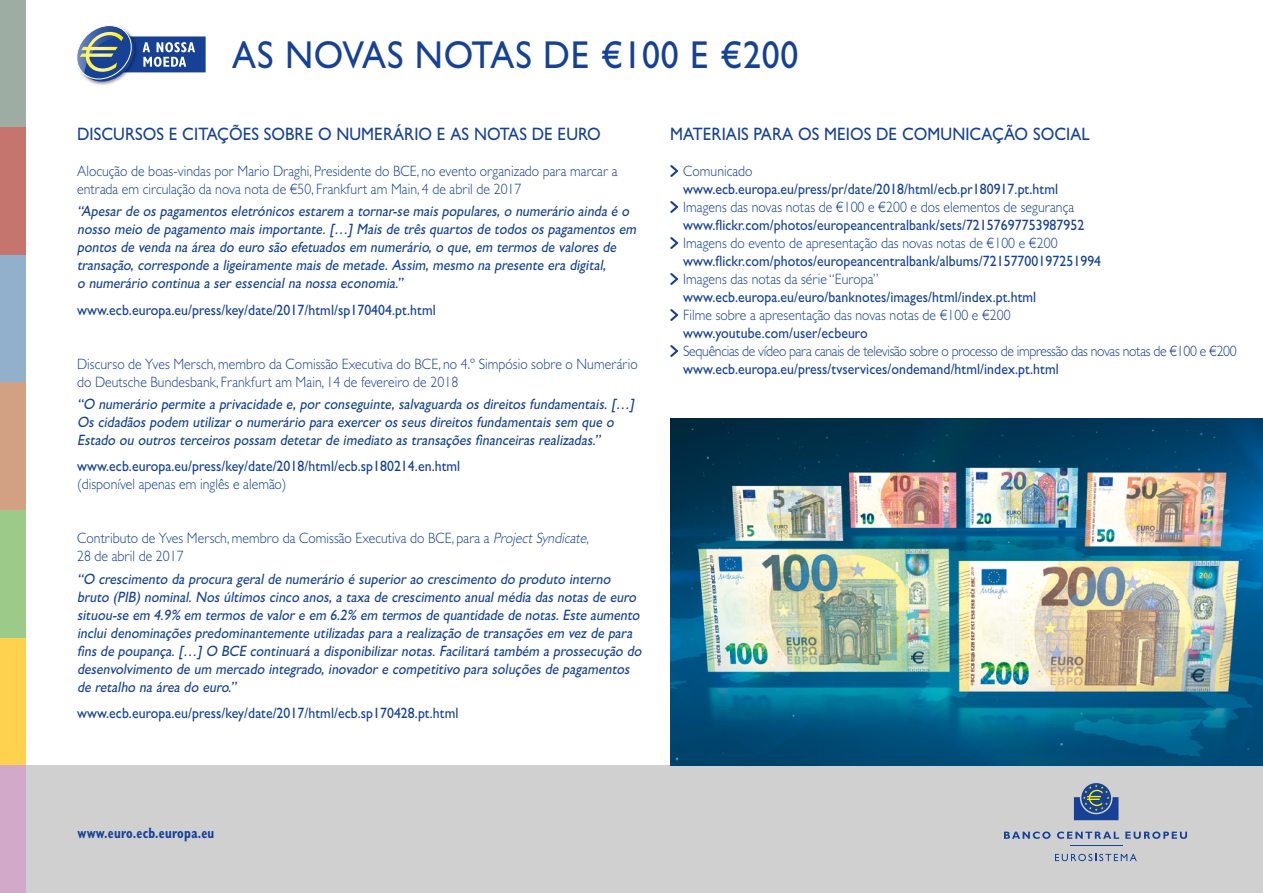
<style>
.page{position:relative;width:1263px;height:893px;background:#fff}
.page>*{position:absolute;margin:0;border:0;box-sizing:border-box;transform-origin:0 0}
.t1{font:500 39px "Gill Sans MT Pro";letter-spacing:.02em;color:#164194;scale:.92 1}
.t2{font:500 18px "Gill Sans MT Pro";letter-spacing:.005em;color:#164194;scale:.92 1}
.t3{font:italic 500 15px/18px "Gill Sans MT Pro";letter-spacing:.005em;color:#164194;scale:.92 1}
.t4{font:300 15px/18px "Gill Sans MT Pro";letter-spacing:.005em;color:#164194;scale:.92 1}
.t5{font:500 15px "Gill Sans MT Pro";letter-spacing:.005em;color:#164194;scale:.92 1}
.t6{font:300 15px "Gill Sans MT Pro";letter-spacing:-.02em;color:#164194;scale:.92 1}
.t7{font:700 condensed 15px "Gill Sans MT Pro";letter-spacing:.02em;color:#164194;scale:.85 1}
.s1{font-style:italic}
</style>
<div class="page">
<div style="left:0;top:765px;width:1263px;height:128px;background:#d0d0d0"></div>
<img style="left:670px;top:419px;width:593px;height:346px">
<img style="left:90px;top:82px;width:25px;height:3px">
<svg style="left:77px;top:25px;width:129px;height:57px"></svg>
<svg style="left:1074px;top:784px;width:44px;height:36px"></svg>
<hr style="left:1070px;top:845px;width:52px;height:1px;background:#164194">
<svg style="left:1004px;top:831px;width:46px;height:8px"></svg>
<svg style="left:1057px;top:831px;width:62px;height:8px"></svg>
<svg style="left:1125px;top:831px;width:62px;height:8px"></svg>
<svg style="left:1055px;top:854px;width:82px;height:7px"></svg>
<svg style="left:670px;top:165px;width:8px;height:12px"></svg>
<svg style="left:670px;top:201px;width:8px;height:12px"></svg>
<svg style="left:670px;top:237px;width:8px;height:12px"></svg>
<svg style="left:670px;top:273px;width:8px;height:12px"></svg>
<svg style="left:670px;top:309px;width:8px;height:12px"></svg>
<svg style="left:670px;top:345px;width:8px;height:12px"></svg>
<div style="left:0;top:0;width:26px;height:128px;background:#9dada3"></div>
<div style="left:0;top:128px;width:26px;height:127px;background:#c6756e"></div>
<div style="left:0;top:255px;width:26px;height:128px;background:#92afcc"></div>
<div style="left:0;top:383px;width:26px;height:127px;background:#d2a184"></div>
<div style="left:0;top:510px;width:26px;height:128px;background:#9bca89"></div>
<div style="left:0;top:638px;width:26px;height:127px;background:#fed24e"></div>
<div style="left:0;top:765px;width:26px;height:128px;background:#d2a9c8"></div>
<h1 class="t1" style="left:232px;top:32px;width:617px">AS NOVAS NOTAS DE €100 E €200</h1>
<p class="t2" style="left:77px;top:123px;width:571px">DISCURSOS E CITAÇÕES SOBRE O NUMERÁRIO E AS NOTAS DE EURO</p>
<p class="t4" style="left:77px;top:162px;width:589px">Alocução de boas-vindas por Mario Draghi, Presidente do BCE, no evento organizado para marcar a entrada em circulação da nova nota de €50, Frankfurt am Main, 4 de abril de 2017</p>
<p class="t3" style="left:77px;top:202px;width:612px">“Apesar de os pagamentos eletrónicos estarem a tornar-se mais populares, o numerário ainda é o nosso meio de pagamento mais importante. […] Mais de três quartos de todos os pagamentos em pontos de venda na área do euro são efetuados em numerário, o que, em termos de valores de transação, corresponde a ligeiramente mais de metade. Assim, mesmo na presente era digital,<br>o numerário continua a ser essencial na nossa economia.”</p>
<p class="t5" style="left:77px;top:301px;width:391px">www.ecb.europa.eu/press/key/date/2017/html/sp170404.pt.html</p>
<p class="t4" style="left:77px;top:354px;width:611px">Discurso de Yves Mersch, membro da Comissão Executiva do BCE, no 4.º Simpósio sobre o Numerário do Deutsche Bundesbank, Frankfurt am Main, 14 de fevereiro de 2018</p>
<p class="t3" style="left:77px;top:395px;width:610px">“O numerário permite a privacidade e, por conseguinte, salvaguarda os direitos fundamentais. […]<br>Os cidadãos podem utilizar o numerário para exercer os seus direitos fundamentais sem que o<br>Estado ou outros terceiros possam detetar de imediato as transações financeiras realizadas.”</p>
<p class="t5" style="left:77px;top:457px;width:418px">www.ecb.europa.eu/press/key/date/2018/html/ecb.sp180214.en.html</p>
<p class="t4" style="left:77px;top:475px;width:229px">(disponível apenas em inglês e alemão)</p>
<p class="t4" style="left:77px;top:529px;width:558px">Contributo de Yves Mersch, membro da Comissão Executiva do BCE, para a <span class="s1">ProjectSyndicate</span>,<br>28 de abril de 2017</p>
<p class="t3" style="left:77px;top:569px;width:618px">“O crescimento da procura geral de numerário é superior ao crescimento do produto interno bruto (PIB) nominal. Nos últimos cinco anos, a taxa de crescimento anual média das notas de euro situou-se em 4.9% em termosde valore em 6.2% em termosde quantidade de notas.Este aumento inclui denominações predominantemente utilizadas para a realização de transações em vez de para fins de poupança. […] O BCE continuará a disponibilizar notas. Facilitará também a prossecução do desenvolvimento de um mercado integrado, inovador e competitivo para soluções de pagamentos de retalho na área do euro.”</p>
<p class="t5" style="left:77px;top:704px;width:416px">www.ecb.europa.eu/press/key/date/2017/html/ecb.sp170428.pt.html</p>
<p class="t2" style="left:670px;top:123px;width:457px">MATERIAIS PARA OS MEIOS DE COMUNICAÇÃO SOCIAL</p>
<p class="t4" style="left:683px;top:162px;width:77px">Comunicado</p>
<p class="t5" style="left:683px;top:180px;width:409px">www.ecb.europa.eu/press/pr/date/2018/html/ecb.pr180917.pt.html</p>
<p class="t4" style="left:683px;top:198px;width:427px">Imagens das novas notas de €100 e €200 e dos elementos de segurança</p>
<p class="t5" style="left:683px;top:216px;width:438px">www.flickr.com/photos/europeancentralbank/sets/72157697753987952</p>
<p class="t4" style="left:683px;top:234px;width:408px">Imagens do evento de apresentação das novas notas de €100 e €200</p>
<p class="t5" style="left:683px;top:252px;width:456px">www.flickr.com/photos/europeancentralbank/albums/72157700197251994</p>
<p class="t4" style="left:683px;top:270px;width:214px">Imagens das notas da série “Europa”</p>
<p class="t5" style="left:683px;top:288px;width:385px">www.ecb.europa.eu/euro/banknotes/images/html/index.pt.html</p>
<p class="t4" style="left:683px;top:306px;width:357px">Filme sobre a apresentação das novas notas de €100 e €200</p>
<p class="t5" style="left:683px;top:324px;width:202px">www.youtube.com/user/ecbeuro</p>
<p class="t6" style="left:683px;top:342px;width:603px">Sequências de vídeo para canais de televisão sobre o processo de impressão das novas notas de €100 e €200</p>
<p class="t5" style="left:683px;top:360px;width:410px">www.ecb.europa.eu/press/tvservices/ondemand/html/index.pt.html</p>
<p class="t7" style="left:77px;top:824px;width:163px">www.euro.ecb.europa.eu</p>
</div>
